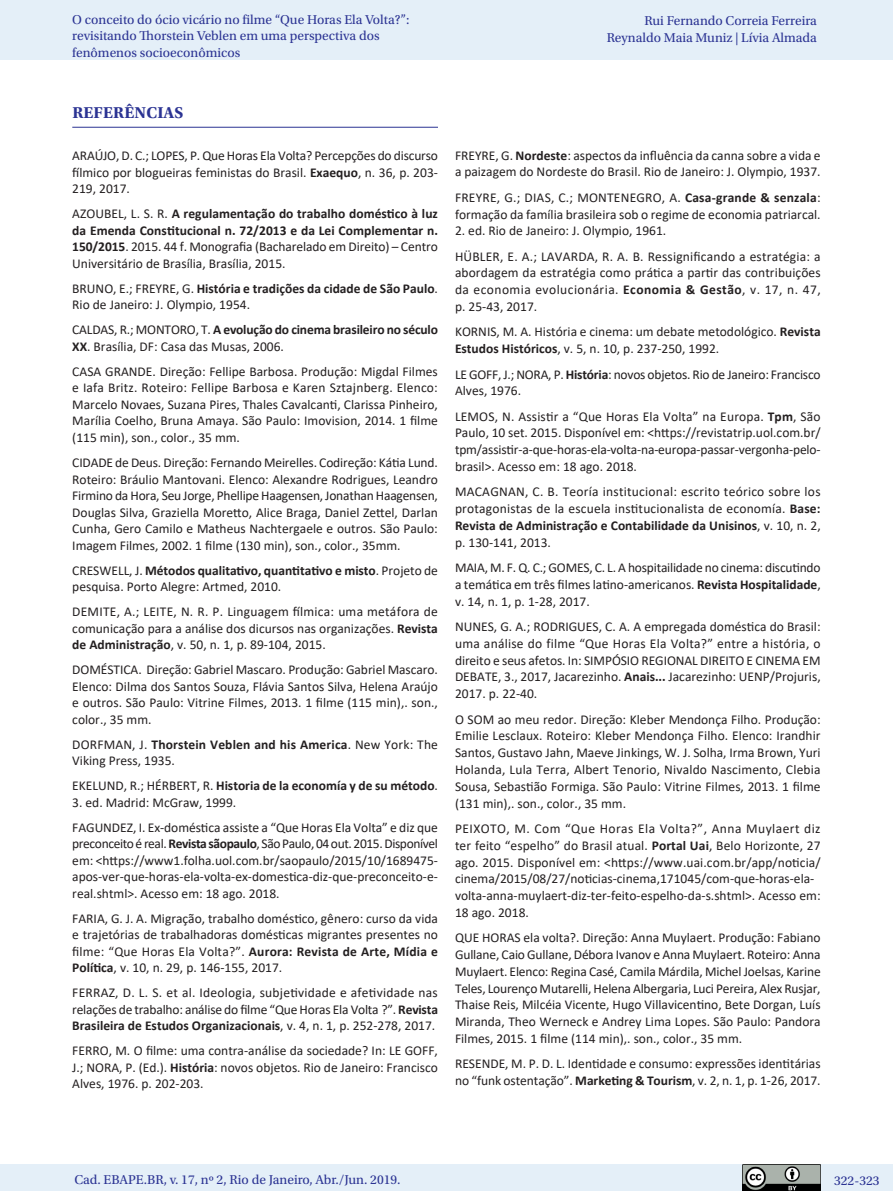
<style>
.page{position:relative;width:893px;height:1191px;background:#fff}
.page>*{position:absolute;margin:0;border:0;box-sizing:border-box;transform-origin:0 0}
._07_1_sub_1{font:700 16.5px "Utopia Std";letter-spacing:.01em;color:#2b3393}
.Referencias{font:13.5px/16.8px "Calibri";color:#231f20;text-align:justify}
.t1{font:13.5px/16.5px "Utopia Std";color:#2b3393}
.Referencias-2{font:700 13.5px "Calibri";color:#231f20}
.s1{font-weight:700}
.s2{font-weight:400}
</style>
<div class="page">
<div style="left:0;top:0;width:893px;height:60px;background:#e4eff8"></div>
<div style="left:0;top:1164px;width:893px;height:27px;background:#e4eff8"></div>
<img style="left:743px;top:1164px;width:78px;height:27px">
<hr style="left:72px;top:127px;width:366px;height:1px;background:#2b3393">
<p class="t1" style="left:72px;top:11px;width:339px">O conceito do ócio vicário no filme “Que Horas Ela Volta?”: revisitando Thorstein Veblen em uma perspectiva dos fenômenos socioeconômicos</p>
<p class="t1" style="left:607px;top:13px;width:212px;text-align:right">Rui Fernando Correia Ferreira<br>Reynaldo Maia Muniz | Lívia Almada</p>
<p class="_07_1_sub_1" style="left:72px;top:103px;width:113px">REFERÊNCIAS</p>
<p class="Referencias" style="left:72px;top:147px;width:367px">ARAÚJO, D. C.; LOPES, P. Que Horas Ela Volta? Percepções do discurso fílmico por blogueiras feministas do Brasil. <span class="s1">Exaequo</span>, n. 36, p. 203- 219, 2017.</p>
<p class="Referencias" style="left:72px;top:205px;width:367px">AZOUBEL, L. S. R. <span class="s1">A regulamentação do trabalho doméstico à luz da Emenda Constitucional n. 72/2013 e da Lei Complementar n.<br>150/2015</span>. 2015. 44 f. Monografia (Bacharelado em Direito) – Centro Universitário de Brasília, Brasília, 2015.</p>
<p class="Referencias" style="left:72px;top:280px;width:367px">BRUNO, E.; FREYRE, G. <span class="s1">História e tradições da cidade de São Paulo</span>.<br>Rio de Janeiro: J. Olympio, 1954.</p>
<p class="Referencias" style="left:72px;top:321px;width:367px">CALDAS, R.; MONTORO, T. <span class="s1">A evolução do cinema brasileiro no século<br>XX</span>. Brasília, DF: Casa das Musas, 2006.</p>
<p class="Referencias" style="left:72px;top:363px;width:367px">CASA GRANDE. Direção: Fellipe Barbosa. Produção: Migdal Filmes e Iafa Britz. Roteiro: Fellipe Barbosa e Karen Sztajnberg. Elenco:<br>Marcelo Novaes, Suzana Pires, Thales Cavalcanti, Clarissa Pinheiro, Marília Coelho, Bruna Amaya. São Paulo: Imovision, 2014. 1 filme (115 min), son., color., 35 mm.</p>
<p class="Referencias" style="left:72px;top:454px;width:367px">CIDADE de Deus. Direção: Fernando Meirelles. Codireção: Kátia Lund.<br>Roteiro: Bráulio Mantovani. Elenco: Alexandre Rodrigues, Leandro Firmino da Hora, Seu Jorge, Phellipe Haagensen, Jonathan Haagensen, Douglas Silva, Graziella Moretto, Alice Braga, Daniel Zettel, Darlan Cunha, Gero Camilo e Matheus Nachtergaele e outros. São Paulo:<br>Imagem Filmes, 2002. 1 filme (130 min), son., color., 35mm.</p>
<p class="Referencias" style="left:72px;top:561px;width:367px">CRESWELL, J. <span class="s1">Métodos qualitativo, quantitativo e misto</span>. Projeto de pesquisa. Porto Alegre: Artmed, 2010.</p>
<p class="Referencias" style="left:72px;top:603px;width:367px">DEMITE, A.; LEITE, N. R. P. Linguagem fílmica: uma metáfora de comunicação para a análise dos dicursos nas organizações. <span class="s1">Revista de Administração</span>, v. 50, n. 1, p. 89-104, 2015.</p>
<p class="Referencias" style="left:72px;top:661px;width:367px">DOMÉSTICA. Direção: Gabriel Mascaro. Produção: Gabriel Mascaro.<br>Elenco: Dilma dos Santos Souza, Flávia Santos Silva, Helena Araújo e outros. São Paulo: Vitrine Filmes, 2013. 1 filme (115 min),. son., color., 35 mm.</p>
<p class="Referencias" style="left:72px;top:735px;width:367px">DORFMAN, J. <span class="s1">Thorstein Veblen and his America</span>. New York: The<br>Viking Press, 1935.</p>
<p class="Referencias-2" style="left:72px;top:776px;width:367px"><span class="s2">EKELUND, R.; HÉRBERT, R.</span> Historia de la economía y de su método<span class="s2">.</span></p>
<p class="Referencias" style="left:72px;top:793px;width:166px">3. ed. Madrid: McGraw, 1999.</p>
<p class="Referencias" style="left:72px;top:818px;width:367px">FAGUNDEZ, I. Ex-doméstica assiste a “Que Horas Ela Volta” e diz que preconceito é real. <span class="s1">Revista sãopaulo</span>, São Paulo, 04 out. 2015. Disponível em: &lt;https://www1.folha.uol.com.br/saopaulo/2015/10/1689475- apos-ver-que-horas-ela-volta-ex-domestica-diz-que-preconceito-e&shy;real.shtml&gt;. Acesso em: 18 ago. 2018.</p>
<p class="Referencias" style="left:72px;top:909px;width:367px">FARIA, G. J. A. Migração, trabalho doméstico, gênero: curso da vida e trajetórias de trabalhadoras domésticas migrantes presentes no filme: “Que Horas Ela Volta?”. <span class="s1">Aurora: Revista de Arte, Mídia e Política</span>, v. 10, n. 29, p. 146-155, 2017.</p>
<p class="Referencias" style="left:72px;top:984px;width:367px">FERRAZ, D. L. S. et al. Ideologia, subjetividade e afetividade nas relações de trabalho: análise do filme “Que Horas Ela Volta ?”. <span class="s1">Revista Brasileira de Estudos Organizacionais</span>, v. 4, n. 1, p. 252-278, 2017.</p>
<p class="Referencias" style="left:72px;top:1042px;width:367px">FERRO, M. O filme: uma contra-análise da sociedade? In: LE GOFF, J.; NORA, P. (Ed.). <span class="s1">História</span>: novos objetos. Rio de Janeiro: Francisco Alves, 1976. p. 202-203.</p>
<p class="Referencias" style="left:455px;top:146px;width:367px">FREYRE, G. <span class="s1">Nordeste</span>: aspectos da influência da canna sobre a vida e a paizagem do Nordeste do Brasil. Rio de Janeiro: J. Olympio, 1937.</p>
<p class="Referencias" style="left:455px;top:188px;width:367px">FREYRE, G.; DIAS, C.; MONTENEGRO, A. <span class="s1">Casa-grande &amp; senzala</span>: formação da família brasileira sob o regime de economia patriarcal.</p>
<p class="Referencias" style="left:455px;top:222px;width:213px">2. ed. Rio de Janeiro: J. Olympio, 1961.</p>
<p class="Referencias" style="left:455px;top:247px;width:367px">HÜBLER, E. A.; LAVARDA, R. A. B. Ressignificando a estratégia: a abordagem da estratégia como prática a partir das contribuições da economia evolucionária. <span class="s1">Economia &amp; Gestão</span>, v. 17, n. 47, p. 25-43, 2017.</p>
<p class="Referencias" style="left:455px;top:323px;width:367px">KORNIS, M. A. História e cinema: um debate metodológico. <span class="s1">Revista<br>Estudos Históricos</span>, v. 5, n. 10, p. 237-250, 1992.</p>
<p class="Referencias" style="left:455px;top:365px;width:367px">LE GOFF, J.; NORA, P. <span class="s1">História</span>: novos objetos. Rio de Janeiro: Francisco<br>Alves, 1976.</p>
<p class="Referencias" style="left:455px;top:407px;width:367px">LEMOS, N. Assistir a “Que Horas Ela Volta” na Europa. <span class="s1">Tpm</span>, São Paulo, 10 set. 2015. Disponível em: &lt;https://revistatrip.uol.com.br/ tpm/assistir-a-que-horas-ela-volta-na-europa-passar-vergonha-pelo&shy;brasil&gt;. Acesso em: 18 ago. 2018.</p>
<p class="Referencias" style="left:455px;top:483px;width:367px">MACAGNAN, C. B. Teoría institucional: escrito teórico sobre los protagonistas de la escuela institucionalista de economía. <span class="s1">Base:<br>Revista de Administração e Contabilidade da Unisinos</span>, v. 10, n. 2, p. 130-141, 2013.</p>
<p class="Referencias" style="left:455px;top:559px;width:367px">MAIA, M. F. Q. C.; GOMES, C. L. A hospitailidade no cinema: discutindo a temática em três filmes latino-americanos. <span class="s1">Revista Hospitalidade</span>, v. 14, n. 1, p. 1-28, 2017.</p>
<p class="Referencias" style="left:455px;top:618px;width:367px">NUNES, G. A.; RODRIGUES, C. A. A empregada doméstica do Brasil: uma análise do filme “Que Horas Ela Volta?” entre a história, o direito e seus afetos. In: SIMPÓSIO REGIONAL DIREITO E CINEMA EM DEBATE, 3., 2017, Jacarezinho. <span class="s1">Anais...</span> Jacarezinho: UENP/Projuris, 2017. p. 22-40.</p>
<p class="Referencias" style="left:455px;top:710px;width:367px">O SOM ao meu redor. Direção: Kleber Mendonça Filho. Produção:<br>Emilie Lesclaux. Roteiro: Kleber Mendonça Filho. Elenco: Irandhir Santos, Gustavo Jahn, Maeve Jinkings, W. J. Solha, Irma Brown, Yuri Holanda, Lula Terra, Albert Tenorio, Nivaldo Nascimento, Clebia Sousa, Sebastião Formiga. São Paulo: Vitrine Filmes, 2013. 1 filme (131 min),. son., color., 35 mm.</p>
<p class="Referencias" style="left:455px;top:819px;width:367px;text-align:left">PEIXOTO, M. Com “Que Horas Ela Volta?”, Anna Muylaert diz ter feito “espelho” do Brasil atual. <span class="s1">Portal Uai</span>, Belo Horizonte, 27 ago. 2015. Disponível em: &lt;https://www.uai.com.br/app/noticia/ cinema/2015/08/27/noticias-cinema,171045/com-que-horas-ela&shy;volta-anna-muylaert-diz-ter-feito-espelho-da-s.shtml&gt;. Acesso em:<br>18 ago. 2018.</p>
<p class="Referencias" style="left:455px;top:929px;width:367px">QUE HORAS ela volta?. Direção: Anna Muylaert. Produção: Fabiano Gullane, Caio Gullane, Débora Ivanov e Anna Muylaert. Roteiro: Anna Muylaert. Elenco: Regina Casé, Camila Márdila, Michel Joelsas, Karine Teles, Lourenço Mutarelli, Helena Albergaria, Luci Pereira, Alex Rusjar, Thaise Reis, Milcéia Vicente, Hugo Villavicentino, Bete Dorgan, Luís Miranda, Theo Werneck e Andrey Lima Lopes. São Paulo: Pandora Filmes, 2015. 1 filme (114 min),. son., color., 35 mm.</p>
<p class="Referencias" style="left:455px;top:1055px;width:367px">RESENDE, M. P. D. L. Identidade e consumo: expressões identitárias no “funk ostentação”. <span class="s1">Marketing &amp; Tourism</span>, v. 2, n. 1, p. 1-26, 2017.</p>
<p class="t1" style="left:74px;top:1171px;width:328px">Cad. EBAPE.BR, v. 17, nº 2, Rio de Janeiro, Abr./Jun. 2019.</p>
<p class="t1" style="left:834px;top:1172px;width:47px">322-323</p>
</div>
